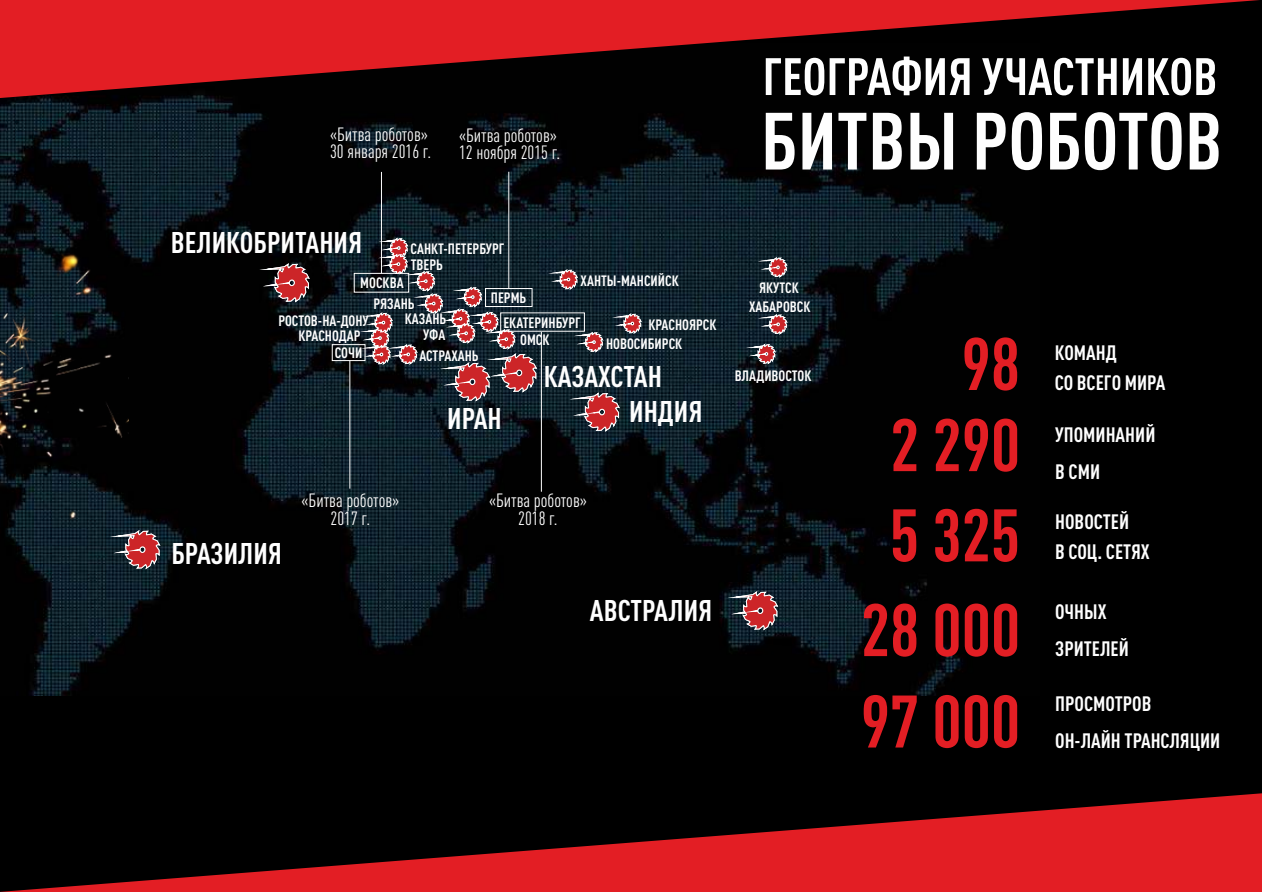
<style>
.page{position:relative;width:1262px;height:892px;background:#fff}
.page>*{position:absolute;margin:0;border:0;box-sizing:border-box;transform-origin:0 0}
.t1{font:700 condensed 79.65px "DIN Pro";color:#fefefe}
.t2{font:700 condensed 73.05px/93px "DIN Pro";color:#e31e24;text-align:right}
.t3{font:700 condensed 51.75px "DIN Pro";color:#fefefe}
.t4{font:700 condensed 29.55px "DIN Pro";color:#fefefe}
.t5{font:700 condensed 20.55px/36.8px "DIN Pro";color:#fefefe}
.t6{font:condensed 18.9px/17.4px "DIN Pro";color:#fefefe}
.t7{font:700 condensed 14.85px/19px "DIN Pro";color:#fefefe;text-align:center}
</style>
<div class="page">
<div style="left:0;top:0;width:1261px;height:892px;background:#000"></div>
<img style="left:0;top:98px;width:1004px;height:597px">
<img style="left:0;top:136px;width:128px;height:455px">
<svg style="left:104px;top:529px;width:57px;height:41px"></svg>
<svg style="left:722px;top:590px;width:57px;height:41px"></svg>
<svg style="left:253px;top:262px;width:58px;height:41px"></svg>
<svg style="left:751px;top:256px;width:37px;height:23px"></svg>
<svg style="left:354px;top:236px;width:288px;height:197px"></svg>
<hr style="left:381px;top:172px;width:1px;height:101px;background:#fefefe">
<div style="left:485px;top:288px;width:47px;height:19px;border:1px solid #fefefe"></div>
<hr style="left:508px;top:172px;width:1px;height:116px;background:#fefefe">
<hr style="left:541px;top:332px;width:1px;height:159px;background:#fefefe">
<div style="left:332px;top:344px;width:33px;height:17px;border:1px solid #fefefe"></div>
<hr style="left:349px;top:360px;width:1px;height:128px;background:#fefefe">
<svg style="left:747px;top:344px;width:29px;height:20px"></svg>
<svg style="left:759px;top:314px;width:28px;height:20px"></svg>
<svg style="left:0;top:0;width:1259px;height:98px"></svg>
<svg style="left:0;top:793px;width:1261px;height:99px"></svg>
<p class="t6" style="left:330px;top:127px;width:103px">«Битва роботов»<br>30 января 2016 г.</p>
<p class="t6" style="left:459px;top:128px;width:103px">«Битва роботов»<br>12 ноября 2015 г.</p>
<h3 class="t3" style="left:762px;top:58px;width:456px">ГЕОГРАФИЯ УЧАСТНИКОВ</h3>
<h1 class="t1" style="left:761px;top:113px;width:463px">БИТВЫ РОБОТОВ</h1>
<h3 class="t4" style="left:171px;top:232px;width:193px">ВЕЛИКОБРИТАНИЯ</h3>
<p class="t7" style="left:410px;top:243px;width:95px;line-height:15.1px;text-align:left">САНКТ-ПЕТЕРБУРГ<br>ТВЕРЬ</p>
<p class="t7" style="left:373px;top:295px;width:43px">РЯЗАНЬ</p>
<p class="t7" style="left:405px;top:311px;width:43px">КАЗАНЬ</p>
<p class="t7" style="left:423px;top:326px;width:24px">УФА</p>
<p class="t7" style="left:419px;top:347px;width:61px">АСТРАХАНЬ</p>
<p class="t7" style="left:580px;top:272px;width:100px">ХАНТЫ-МАНСИЙСК</p>
<p class="t7" style="left:360px;top:274px;width:45px">МОСКВА</p>
<p class="t7" style="left:491px;top:289px;width:37px">ПЕРМЬ</p>
<p class="t7" style="left:278px;top:313px;width:92px">РОСТОВ-НА-ДОНУ</p>
<p class="t7" style="left:503px;top:314px;width:79px">ЕКАТЕРИНБУРГ</p>
<p class="t7" style="left:648px;top:317px;width:70px">КРАСНОЯРСК</p>
<p class="t7" style="left:298px;top:327px;width:63px">КРАСНОДАР</p>
<p class="t7" style="left:520px;top:331px;width:31px">ОМСК</p>
<p class="t7" style="left:606px;top:335px;width:78px">НОВОСИБИРСК</p>
<p class="t7" style="left:335px;top:345px;width:29px">СОЧИ</p>
<h3 class="t4" style="left:447px;top:407px;width:56px">ИРАН</h3>
<h3 class="t4" style="left:543px;top:365px;width:120px">КАЗАХСТАН</h3>
<h3 class="t4" style="left:629px;top:401px;width:75px">ИНДИЯ</h3>
<p class="t7" style="left:749px;top:279px;width:63px">ЯКУТСК<br>ХАБАРОВСК</p>
<p class="t7" style="left:735px;top:367px;width:78px">ВЛАДИВОСТОК</p>
<h3 class="t4" style="left:171px;top:542px;width:112px">БРАЗИЛИЯ</h3>
<p class="t6" style="left:301px;top:494px;width:99px;text-align:center">«Битва роботов»<br>2017 г.</p>
<p class="t6" style="left:489px;top:493px;width:99px;text-align:center">«Битва роботов»<br>2018 г.</p>
<h3 class="t4" style="left:590px;top:600px;width:124px">АВСТРАЛИЯ</h3>
<h2 class="t2" style="left:890px;top:330px;width:132px;line-height:81.2px">98<br>2 290</h2>
<h2 class="t2" style="left:860px;top:495px;width:161px;text-align:center">5 325<br>28 000<br>97 000</h2>
<h3 class="t5" style="left:1055px;top:508px;width:96px;line-height:30.2px">НОВОСТЕЙ<br>В СОЦ. СЕТЯХ</h3>
<h3 class="t5" style="left:1054px;top:339px;width:112px;line-height:30.2px">КОМАНД<br>СО ВСЕГО МИРА</h3>
<h3 class="t5" style="left:1055px;top:418px;width:102px">УПОМИНАНИЙ<br>В СМИ</h3>
<h3 class="t5" style="left:1055px;top:595px;width:75px">ОЧНЫХ<br>ЗРИТЕЛЕЙ</h3>
<h3 class="t5" style="left:1055px;top:687px;width:167px">ПРОСМОТРОВ<br>ОН-ЛАЙН ТРАНСЛЯЦИИ</h3>
</div>
